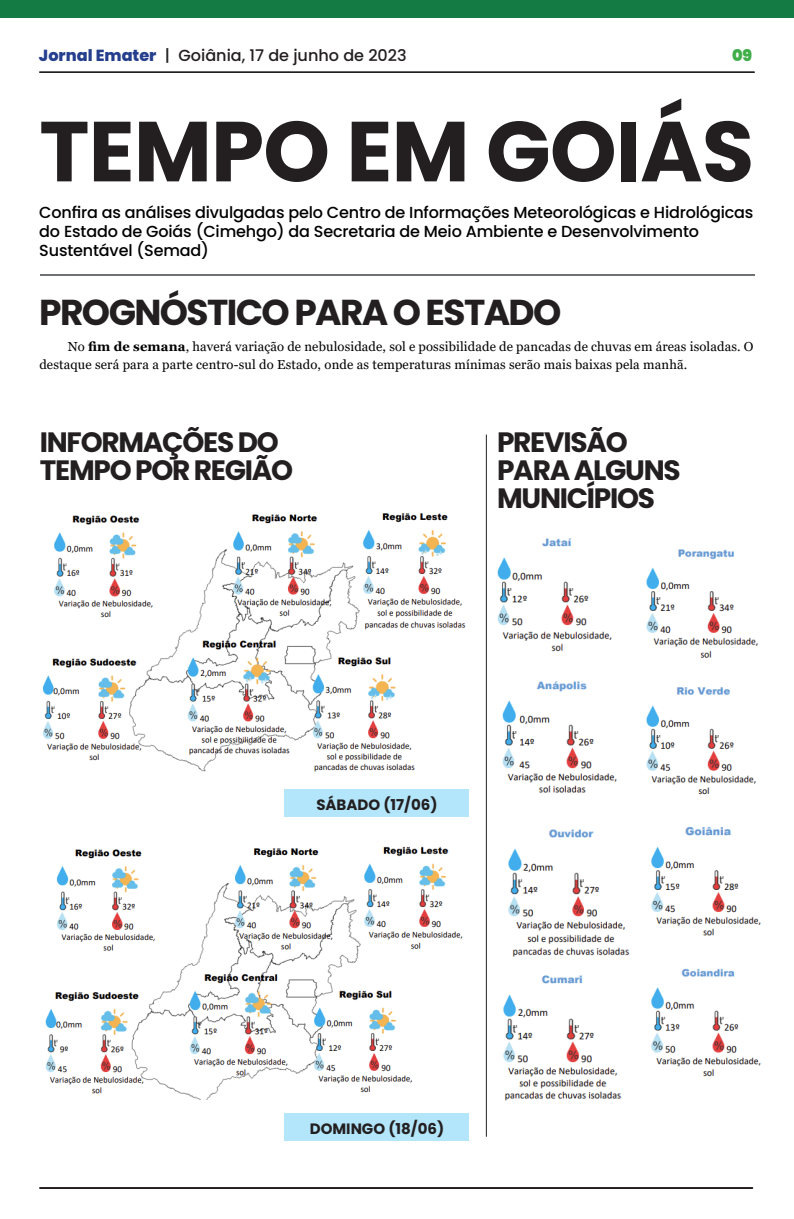
<style>
.page{position:relative;width:794px;height:1219px;background:#fff}
.page>*{position:absolute;margin:0;border:0;box-sizing:border-box;transform-origin:0 0}
.Estilo_de_parágrafo{font:700 85px "Poppins";letter-spacing:-.01em;color:#231f20}
.Estilo_de_parágrafo-2{font:700 36px "Poppins";letter-spacing:-.045em;color:#231f20}
.Estilo_de_parágrafo-3{font:700 28px/28px "Poppins";letter-spacing:-.045em;color:#231f20}
.t1{font:500 16.1px "Poppins";color:#231f20}
.t2{font:900 16.1px "Poppins";color:#40ae49}
.t3{font:500 16px/19px "Poppins";letter-spacing:-.01em;color:#000001}
.t4{font:700 15px "Poppins";color:#231f20}
.t5{font:13px/18px "Georgia";letter-spacing:.01em;color:#000001}
.s1{font-weight:800;color:#253f8e}
.s2{font-weight:700}
</style>
<div class="page">
<div style="left:39px;top:72px;width:715px;height:1px;border:1px solid #231f20"></div>
<div style="left:0;top:0;width:794px;height:18px;background:#147b44"></div>
<div style="left:39px;top:1187px;width:714px;height:1px;border:1px solid #231f20"></div>
<hr style="left:486px;top:435px;width:1px;height:702px;background:#231f20">
<hr style="left:40px;top:274px;width:714px;height:2px;background:#6f7274">
<div style="left:285px;top:789px;width:184px;height:27px;background:#b3e6fa"></div>
<div style="left:285px;top:1113px;width:184px;height:27px;background:#b3e6fa"></div>
<img style="left:43px;top:513px;width:423px;height:259px">
<img style="left:45px;top:846px;width:418px;height:253px">
<img style="left:497px;top:538px;width:133px;height:563px">
<img style="left:646px;top:549px;width:115px;height:528px">
<p class="t1" style="left:39px;top:46px;width:369px"><span class="s1">Jornal Emater</span> | Goiânia, 17 de junho de 2023</p>
<p class="t2" style="left:732px;top:46px;width:22px">09</p>
<p class="Estilo_de_parágrafo" style="left:39px;top:102px;width:716px">TEMPO EM GOIÁS</p>
<p class="t3" style="left:39px;top:203px;width:715px">Confira as análises divulgadas pelo Centro de Informações Meteorológicas e Hidrológicas do Estado de Goiás (Cimehgo) da Secretaria de Meio Ambiente e Desenvolvimento<br>Sustentável (Semad)</p>
<p class="Estilo_de_parágrafo-2" style="left:39px;top:291px;width:523px">PROGNÓSTICO PARA O ESTADO</p>
<p class="t5" style="left:39px;top:338px;width:715px;text-indent:28px">No <span class="s2">fim de semana</span>, haverá variação de nebulosidade, sol e possibilidade de pancadas de chuvas em áreas isoladas. O destaque será para a parte centro-sul do Estado, onde as temperaturas mínimas serão mais baixas pela manhã.</p>
<p class="Estilo_de_parágrafo-3" style="left:40px;top:428px;width:255px">INFORMAÇÕES DO<br>TEMPO POR REGIÃO</p>
<p class="Estilo_de_parágrafo-3" style="left:497px;top:428px;width:185px">PREVISÃO<br>PARA ALGUNS<br>MUNICÍPIOS</p>
<p class="t4" style="left:316px;top:796px;width:123px">SÁBADO (17/06)</p>
<p class="t4" style="left:310px;top:1120px;width:136px">DOMINGO (18/06)</p>
</div>
